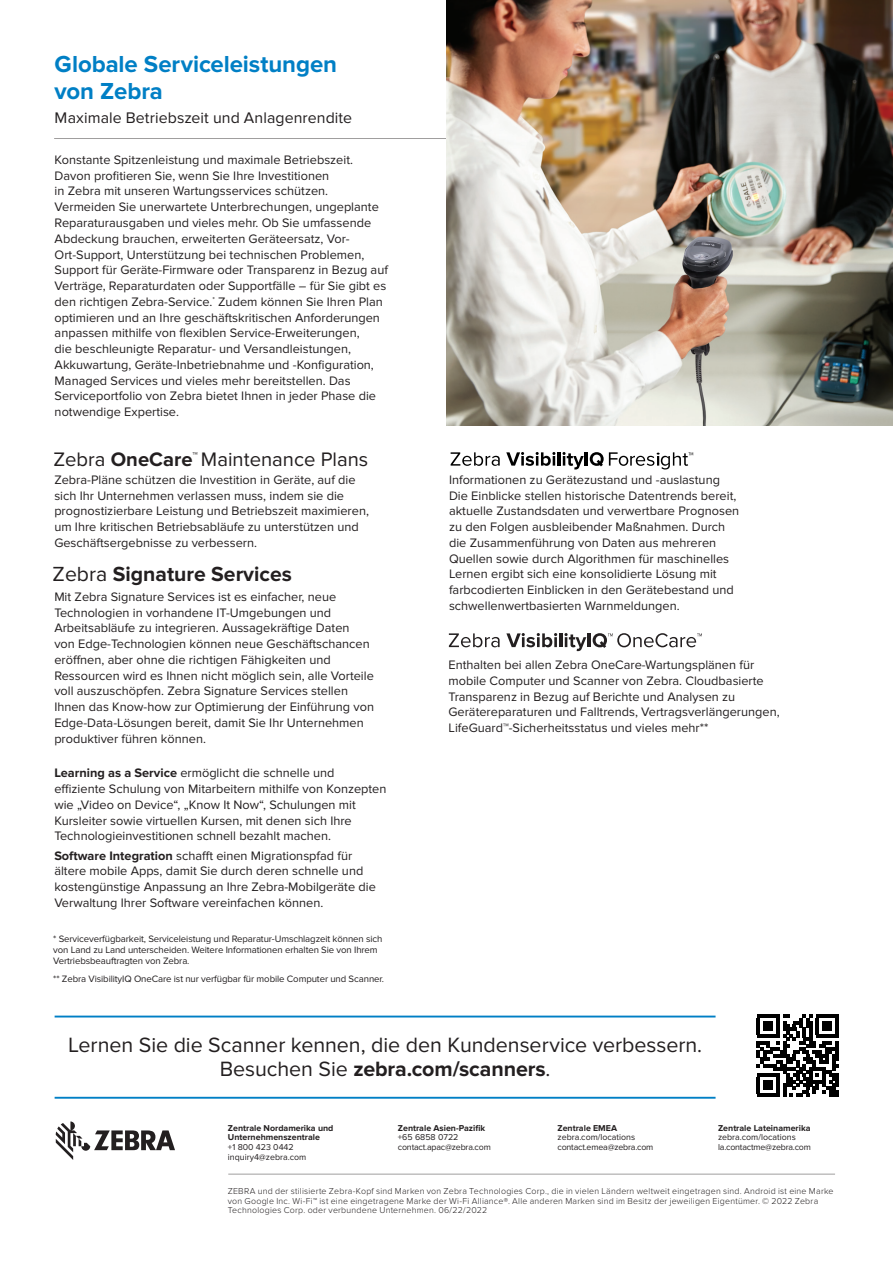
<style>
.page{position:relative;width:893px;height:1263px;background:#fff}
.page>*{position:absolute;margin:0;border:0;box-sizing:border-box;transform-origin:0 0}
.t1{font:700 24px/27px "Proxima Nova";letter-spacing:-.005em;color:#007fc5}
.Pull_Quote{font:21.45px/24.6px "Proxima Nova";color:#231f20;text-align:center}
.t2{font:700 21.15px "Proxima Nova";color:#231f20}
.t3{font:20.25px "Proxima Nova";color:#231f20}
.Subhead{font:15.9px "Proxima Nova";letter-spacing:.005em;color:#231f20}
.body_copy_black_afte{font:12.75px/15.8px "Proxima Nova";color:#231f20}
.Product_Footnote{font:9.6px/10.9px "Proxima Nova";letter-spacing:-.01em;color:#231f20}
.Legal{font:300 8.85px/9.6px "Proxima Nova";letter-spacing:.025em;color:#231f20}
.t4{font:700 8.85px/9.6px "Proxima Nova";color:#231f20}
.t5{font:8.85px "Proxima Nova";color:#231f20}
.t6{font:8.85px "Proxima Nova";letter-spacing:-.02em;color:#231f20}
.s1{font-weight:700}
.s2{font-weight:400}
</style>
<div class="page">
<hr style="left:54px;top:138px;width:527px;height:1px;background:#a09e9e">
<hr style="left:228px;top:1174px;width:607px;height:1px;background:#a09e9e">
<svg style="left:56px;top:1121px;width:119px;height:39px"></svg>
<img style="left:446px;top:0;width:447px;height:426px">
<svg style="left:449px;top:633px;width:51px;height:14px"></svg>
<svg style="left:506px;top:633px;width:51px;height:14px"></svg>
<hr style="left:559px;top:633px;width:3px;height:14px;background:#231f20">
<svg style="left:564px;top:633px;width:22px;height:18px"></svg>
<hr style="left:588px;top:633px;width:3px;height:14px;background:#231f20">
<svg style="left:593px;top:633px;width:109px;height:15px"></svg>
<hr style="left:55px;top:1015px;width:660px;height:2px;background:#007fc5">
<hr style="left:55px;top:1097px;width:660px;height:2px;background:#007fc5">
<svg style="left:451px;top:452px;width:49px;height:14px"></svg>
<svg style="left:506px;top:452px;width:49px;height:14px"></svg>
<hr style="left:558px;top:452px;width:3px;height:14px;background:#000">
<svg style="left:562px;top:452px;width:22px;height:17px"></svg>
<hr style="left:585px;top:452px;width:3px;height:14px;background:#000">
<svg style="left:590px;top:452px;width:103px;height:17px"></svg>
<svg style="left:757px;top:1015px;width:82px;height:82px"></svg>
<hr style="left:757px;top:1093px;width:23px;height:4px;background:#000">
<div style="left:763px;top:1080px;width:10px;height:10px;background:#000"></div>
<p class="t1" style="left:55px;top:51px;width:284px">Globale Serviceleistungen von Zebra</p>
<p class="Subhead" style="left:55px;top:109px;width:299px">Maximale Betriebszeit und Anlagenrendite</p>
<p class="body_copy_black_afte" style="left:55px;top:152px;width:335px">Konstante Spitzenleistung und maximale Betriebszeit.<br>Davon profitieren Sie, wenn Sie Ihre Investitionen<br>in Zebra mit unseren Wartungsservices schützen.<br>Vermeiden Sie unerwartete Unterbrechungen, ungeplante Reparaturausgaben und vieles mehr. Ob Sie umfassende Abdeckung brauchen, erweiterten Geräteersatz, Vor-Ort-Support, Unterstützung bei technischen Problemen, Support für Geräte-Firmware oder Transparenz in Bezug auf Verträge, Reparaturdaten oder Supportfälle – für Sie gibt es den richtigen Zebra-Service.<sup>*</sup> Zudem können Sie Ihren Plan optimieren und an Ihre geschäftskritischen Anforderungen anpassen mithilfe von flexiblen Service-Erweiterungen,<br>die beschleunigte Reparatur- und Versandleistungen, Akkuwartung, Geräte-Inbetriebnahme und -Konfiguration, Managed Services und vieles mehr bereitstellen. Das Serviceportfolio von Zebra bietet Ihnen in jeder Phase die notwendige Expertise.</p>
<h3 class="t3" style="left:53px;top:447px;width:316px">Zebra <span class="s1">OneCare</span><sup>™</sup> Maintenance Plans</h3>
<p class="body_copy_black_afte" style="left:54px;top:472px;width:316px">Zebra-Pläne schützen die Investition in Geräte, auf die sich Ihr Unternehmen verlassen muss, indem sie die prognostizierbare Leistung und Betriebszeit maximieren, um Ihre kritischen Betriebsabläufe zu unterstützen und Geschäftsergebnisse zu verbessern.</p>
<h3 class="t2" style="left:53px;top:561px;width:241px"><span class="s2">Zebra</span> Signature Services</h3>
<p class="body_copy_black_afte" style="left:54px;top:589px;width:321px">Mit Zebra Signature Services ist es einfacher, neue Technologien in vorhandene IT-Umgebungen und Arbeitsabläufe zu integrieren. Aussagekräftige Daten<br>von Edge-Technologien können neue Geschäftschancen eröffnen, aber ohne die richtigen Fähigkeiten und Ressourcen wird es Ihnen nicht möglich sein, alle Vorteile voll auszuschöpfen. Zebra Signature Services stellen Ihnen das Know-how zur Optimierung der Einführung von Edge-Data-Lösungen bereit, damit Sie Ihr Unternehmen produktiver führen können.</p>
<p class="body_copy_black_afte" style="left:54px;top:765px;width:334px"><span class="s1">Learning as a Service</span> ermöglicht die schnelle und effiziente Schulung von Mitarbeitern mithilfe von Konzepten wie „Video on Device“, „Know It Now“, Schulungen mit Kursleiter sowie virtuellen Kursen, mit denen sich Ihre Technologieinvestitionen schnell bezahlt machen.</p>
<p class="body_copy_black_afte" style="left:54px;top:848px;width:323px"><span class="s1">Software Integration</span> schafft einen Migrationspfad für ältere mobile Apps, damit Sie durch deren schnelle und kostengünstige Anpassung an Ihre Zebra-Mobilgeräte die Verwaltung Ihrer Software vereinfachen können.</p>
<p class="Product_Footnote" style="left:53px;top:934px;width:331px">* Serviceverfügbarkeit, Serviceleistung und Reparatur-Umschlagzeit können sich von Land zu Land unterscheiden. Weitere Informationen erhalten Sie von Ihrem<br>Vertriebsbeauftragten von Zebra.</p>
<p class="Product_Footnote" style="left:53px;top:973px;width:332px">** Zebra VisibilityIQ OneCare ist nur verfügbar für mobile Computer und Scanner.</p>
<p class="body_copy_black_afte" style="left:449px;top:472px;width:292px">Informationen zu Gerätezustand und -auslastung Die Einblicke stellen historische Datentrends bereit, aktuelle Zustandsdaten und verwertbare Prognosen zu den Folgen ausbleibender Maßnahmen. Durch die Zusammenführung von Daten aus mehreren Quellen sowie durch Algorithmen für maschinelles Lernen ergibt sich eine konsolidierte Lösung mit farbcodierten Einblicken in den Gerätebestand und schwellenwertbasierten Warnmeldungen.</p>
<p class="body_copy_black_afte" style="left:448px;top:657px;width:333px">Enthalten bei allen Zebra OneCare-Wartungsplänen für mobile Computer und Scanner von Zebra. Cloudbasierte Transparenz in Bezug auf Berichte und Analysen zu Gerätereparaturen und Falltrends, Vertragsverlängerungen, LifeGuard™-Sicherheitsstatus und vieles mehr**</p>
<p class="Pull_Quote" style="left:68px;top:1032px;width:636px">Lernen Sie die Scanner kennen, die den Kundenservice verbessern.<br>Besuchen Sie <span class="s1">zebra.com/scanners</span>.</p>
<p class="t4" style="left:228px;top:1123px;width:107px">Zentrale Nordamerika und<br>Unternehmenszentrale</p>
<p class="t5" style="left:228px;top:1142px;width:67px">+1 800 423 0442</p>
<p class="t5" style="left:228px;top:1151px;width:80px">inquiry4@zebra.com</p>
<p class="t4" style="left:398px;top:1123px;width:89px">Zentrale Asien-Pazifik</p>
<p class="t5" style="left:398px;top:1132px;width:62px">+65 6858 0722</p>
<p class="t6" style="left:398px;top:1142px;width:94px">contact.apac@zebra.com</p>
<p class="t4" style="left:557px;top:1123px;width:61px">Zentrale EMEA</p>
<p class="t5" style="left:557px;top:1132px;width:79px">zebra.com/locations</p>
<p class="t6" style="left:557px;top:1142px;width:97px">contact.emea@zebra.com</p>
<p class="t4" style="left:718px;top:1123px;width:94px">Zentrale Lateinamerika</p>
<p class="t5" style="left:718px;top:1132px;width:79px">zebra.com/locations</p>
<p class="t6" style="left:718px;top:1142px;width:94px">la.contactme@zebra.com</p>
<p class="Legal" style="left:228px;top:1186px;width:607px">ZEBRA und der stilisierte Zebra-Kopf sind Marken von Zebra Technologies Corp., die in vielen Ländern weltweit eingetragen sind. Android ist eine Marke von Google Inc. Wi-Fi™ ist eine eingetragene Marke der Wi-Fi Alliance®. Alle anderen Marken sind im Besitz der jeweiligen Eigentümer. © 2022 Zebra<br>Technologies Corp. oder verbundene Unternehmen. 06/22/2022</p>
</div>
